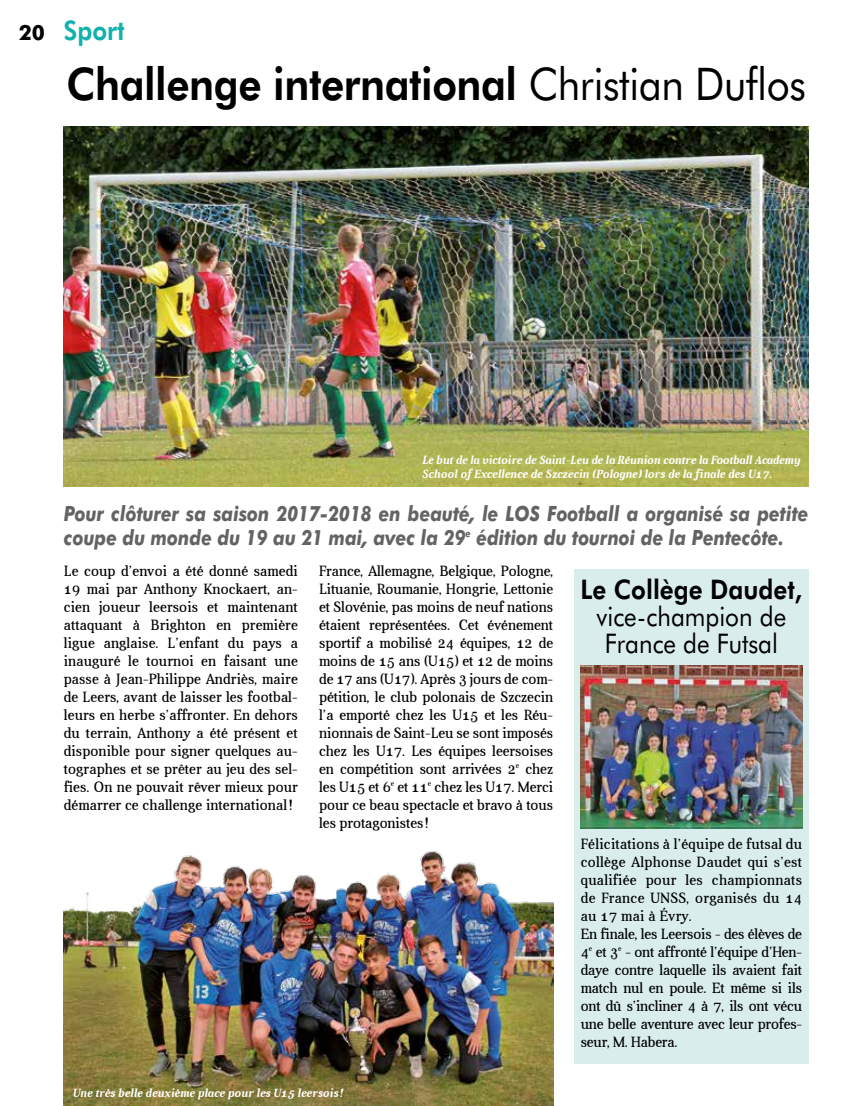
<style>
.page{position:relative;width:851px;height:1106px;background:#fff}
.page>*{position:absolute;margin:0;border:0;box-sizing:border-box;transform-origin:0 0}
.t1{font:800 45px "Futura BT";letter-spacing:-.01em;color:#000;scale:.9 1}
.t2{font:27px/27px "Futura BT";color:#000;text-align:center;scale:.9 1}
.t3{font:800 27px "Futura BT";color:#000;scale:.9 1}
.t4{font:800 27px "Futura BT";color:#11b1ad;scale:.9 1}
.t5{font:italic 700 21px/24px "Futura BT";color:#646363;scale:.85 1}
.t6{font:15px/18px "Aver";color:#000;text-align:justify;scale:.95 1}
.t7{font:italic 700 12px/13.5px "Aver";color:#fff;scale:.95 1}
.s1{font-weight:700;font-size:21px;color:#000}
.s2{font-weight:400}
</style>
<div class="page">
<img style="left:64px;top:851px;width:489px;height:255px">
<div style="left:574px;top:568px;width:234px;height:495px;background:#d9edec"></div>
<img style="left:64px;top:126px;width:744px;height:360px">
<img style="left:580px;top:665px;width:221px;height:163px">
<h2 class="t4" style="left:19px;top:14px;width:119px"><span class="s1">20</span> Sport</h2>
<h1 class="t1" style="left:66px;top:56px;width:823px">Challenge international <span class="s2">Christian Duflos</span></h1>
<p class="t7" style="left:422px;top:453px;width:400px">Le but de la victoire de Saint-Leu de la Réunion contre la Football Academy<br>School of Excellence de Szczecin (Pologne) lors de la finale des U17.</p>
<h3 class="t5" style="left:64px;top:501px;width:877px">Pour clôturer sa saison 2017-2018 en beauté, le LOS Football a organisé sa petite coupe du monde du 19 au 21 mai, avec la 29<sup>e</sup> édition du tournoi de la Pentecôte.</h3>
<h2 class="t3" style="left:580px;top:573px;width:248px">Le Collège Daudet,</h2>
<h2 class="t2" style="left:596px;top:602px;width:212px">vice-champion de<br>France de Futsal</h2>
<p class="t6" style="left:64px;top:562px;width:248px">Le coup d’envoi a été donné samedi 19 mai par Anthony Knockaert, an&shy;cien joueur leersois et maintenant attaquant à Brighton en première ligue anglaise. L’enfant du pays a inauguré le tournoi en faisant une passe à Jean-Philippe Andriès, maire de Leers, avant de laisser les footbal&shy;leurs en herbe s’affronter. En dehors du terrain, Anthony a été présent et disponible pour signer quelques au&shy;tographes et se prêter au jeu des sel&shy;fies. On ne pouvait rêver mieux pour démarrer ce challenge international !</p>
<p class="t6" style="left:319px;top:562px;width:248px">France, Allemagne, Belgique, Pologne, Lituanie, Roumanie, Hongrie, Lettonie et Slovénie, pas moins de neuf nations étaient représentées. Cet événement sportif a mobilisé 24 équipes, 12 de moins de 15 ans (U15) et 12 de moins de 17 ans (U17). Après 3 jours de com&shy;pétition, le club polonais de Szczecin l’a emporté chez les U15 et les Réu&shy;nionnais de Saint-Leu se sont imposés chez les U17. Les équipes leersoises en compétition sont arrivées 2<sup>e</sup> chez les U15 et 6<sup>e</sup> et 11<sup>e</sup> chez les U17. Merci pour ce beau spectacle et bravo à tous les protagonistes !</p>
<p class="t7" style="left:72px;top:1086px;width:286px">Une très belle deuxième place pour les U15 leersois !</p>
<p class="t6" style="left:580px;top:834px;width:234px;text-align:left">Félicitations à l’équipe de futsal du collège Alphonse Daudet qui s’est qualifiée pour les championnats de France UNSS, organisés du 14 au 17 mai à Évry.<br>En finale, les Leersois - des élèves de<br>4<sup>e</sup> et 3<sup>e</sup> - ont affronté l’équipe d’Hen&shy;daye contre laquelle ils avaient fait match nul en poule. Et même si ils ont dû s’incliner 4 à 7, ils ont vécu une belle aventure avec leur profes&shy;seur, M. Habera.</p>
</div>
